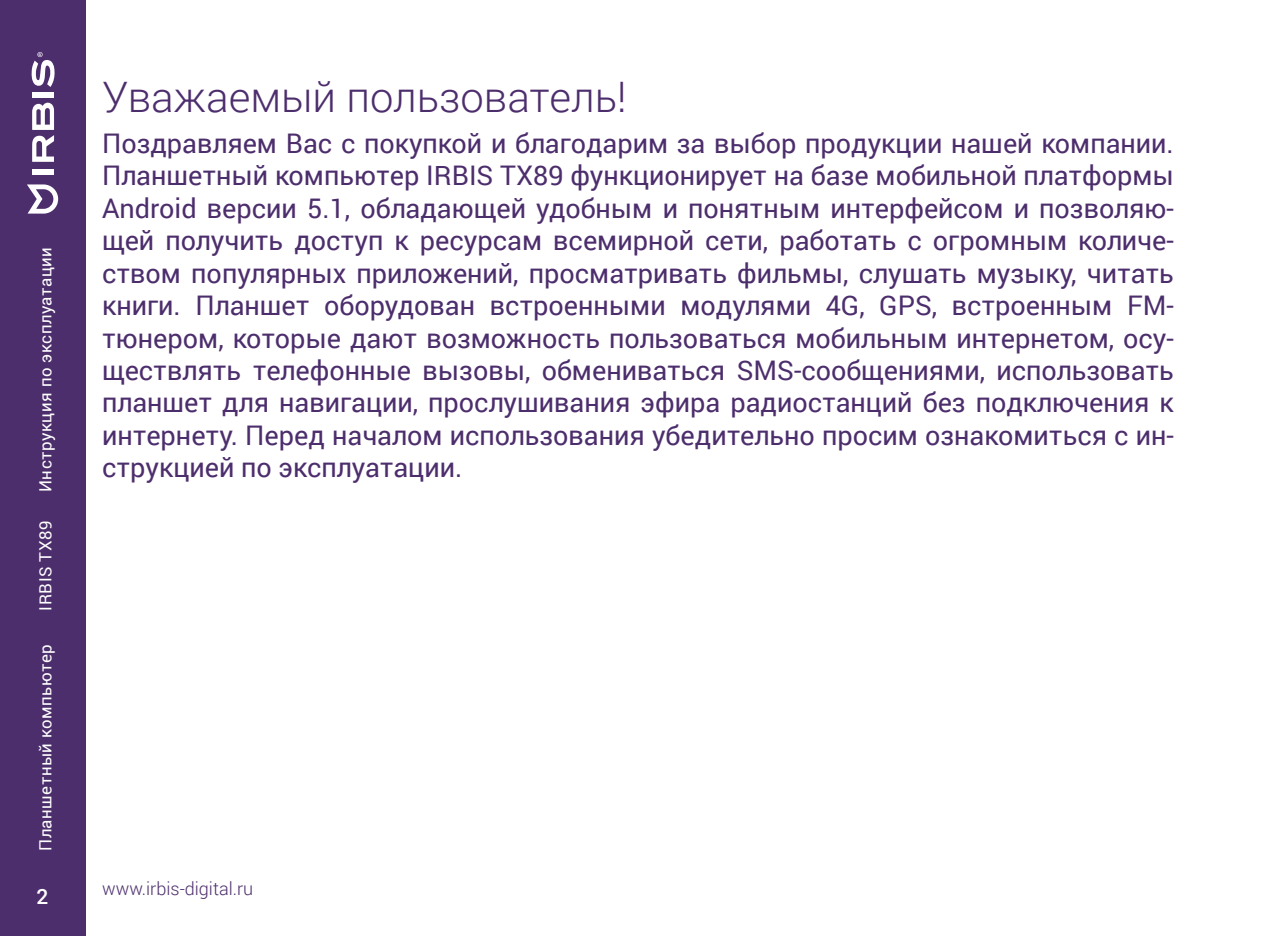
<style>
.page{position:relative;width:1276px;height:936px;background:#fff}
.page>*{position:absolute;margin:0;border:0;box-sizing:border-box;transform-origin:0 0}
.t1{font:300 42px "Roboto";color:#4d2e6d}
.t2{font:27px/32.4px "Roboto";color:#4d2e6d;text-align:justify}
.t3{font:500 21px "Roboto";color:#fff}
.t4{font:300 18px "Roboto";color:#4d2e6d}
.t5{font:16.8px "Roboto";letter-spacing:.03em;color:#fff}
</style>
<div class="page">
<div style="left:0;top:0;width:85px;height:935px;background:#4d2e6d"></div>
<svg style="left:27px;top:184px;width:31px;height:29px"></svg>
<svg style="left:32px;top:102px;width:22px;height:60px"></svg>
<div style="left:32px;top:169px;width:22px;height:5px;background:#fff"></div>
<div style="left:32px;top:92px;width:22px;height:5px;background:#fff"></div>
<svg style="left:31px;top:52px;width:24px;height:35px"></svg>
<p class="t5" style="left:34px;top:492px;width:246px;rotate:-90deg">Инструкция по эксплуатации</p>
<p class="t5" style="left:34px;top:610px;width:91px;rotate:-90deg">IRBIS TX89</p>
<p class="t5" style="left:34px;top:850px;width:208px;rotate:-90deg">Планшетный компьютер</p>
<h1 class="t1" style="left:102px;top:68px;width:526px">Уважаемый пользователь!</h1>
<p class="t2" style="left:102px;top:126px;width:1073px">Поздравляем Вас с покупкой и благодарим за выбор продукции нашей компании.<br>Планшетный компьютер IRBIS TX89 функционирует на базе мобильной платформы Android версии 5.1, обладающей удобным и понятным интерфейсом и позволяю&shy;щей получить доступ к ресурсам всемирной сети, работать с огромным количе&shy;ством популярных приложений, просматривать фильмы, слушать музыку, читать книги. Планшет оборудован встроенными модулями 4G, GPS, встроенным FM&shy;тюнером, которые дают возможность пользоваться мобильным интернетом, осу&shy;ществлять телефонные вызовы, обмениваться SMS-сообщениями, использовать планшет для навигации, прослушивания эфира радиостанций без подключения к интернету. Перед началом использования убедительно просим ознакомиться с ин&shy;струкцией по эксплуатации.</p>
<p class="t3" style="left:37px;top:882px;width:13px">2</p>
<p class="t4" style="left:102px;top:876px;width:153px">www.irbis-digital.ru</p>
</div>
